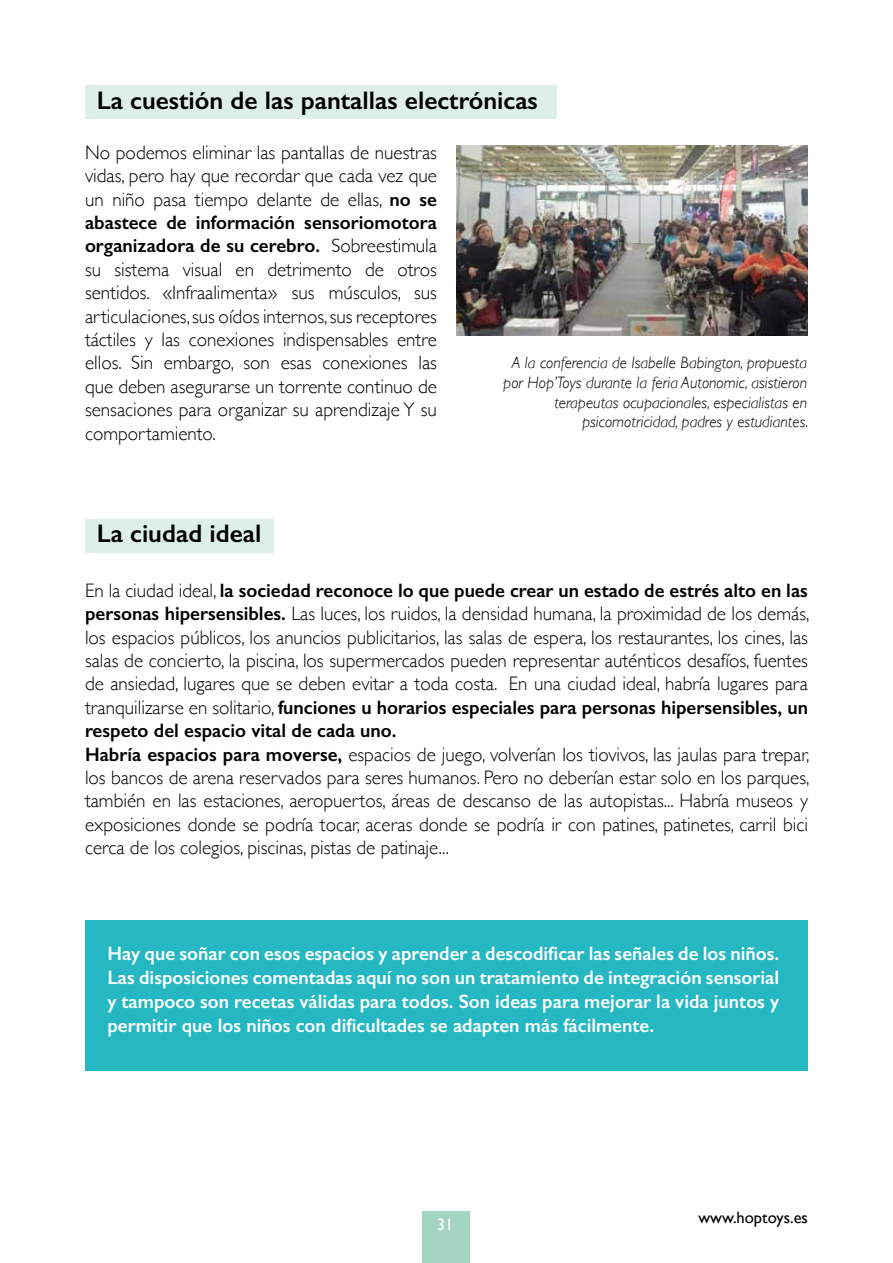
<style>
.page{position:relative;width:893px;height:1263px;background:#fff}
.page>*{position:absolute;margin:0;border:0;box-sizing:border-box;transform-origin:0 0}
.t1{font:600 25.5px "Gill Sans";color:#000}
.t2{font:300 19.5px/23.4px "Gill Sans";color:#000;text-align:justify}
.t3{font:600 19.5px/24px "Gill Sans";color:#fff;text-align:justify}
.t4{font:italic 300 16.5px/19.8px "Gill Sans";color:#000;text-align:right}
.t5{font:16.5px "Gill Sans";color:#000}
.t6{font:16.5px "Gill Sans";color:#fff}
.s1{font-weight:600}
</style>
<div class="page">
<div style="left:85px;top:85px;width:472px;height:34px;background:#deeee8"></div>
<div style="left:85px;top:519px;width:189px;height:33px;background:#deeee8"></div>
<img style="left:456px;top:145px;width:352px;height:191px">
<div style="left:85px;top:920px;width:723px;height:150px;background:#25b7c2"></div>
<div style="left:422px;top:1212px;width:47px;height:51px;background:#a3d4c0"></div>
<h1 class="t1" style="left:97px;top:84px;width:443px">La cuestión de las pantallas electrónicas</h1>
<p class="t2" style="left:85px;top:140px;width:353px">No podemos eliminar las pantallas de nuestras vidas, pero hay que recordar que cada vez que un niño pasa tiempo delante de ellas, <span class="s1">no se abastece de información sensoriomotora organizadora de su cerebro.</span> Sobreestimula su sistema visual en detrimento de otros sentidos. «Infraalimenta» sus músculos, sus articulaciones, sus oídos internos, sus receptores táctiles y las conexiones indispensables entre ellos. Sin embargo, son esas conexiones las que deben asegurarse un torrente continuo de sensaciones para organizar su aprendizaje Y su comportamiento.</p>
<h1 class="t1" style="left:97px;top:518px;width:166px">La ciudad ideal</h1>
<p class="t4" style="left:503px;top:353px;width:307px">A la conferencia de Isabelle Babington, propuesta por Hop’Toys durante la feria Autonomic, asistieron terapeutas ocupacionales, especialistas en psicomotricidad, padres y estudiantes.</p>
<p class="t2" style="left:85px;top:578px;width:726px;text-align:left">En la ciudad ideal, <span class="s1">la sociedad reconoce lo que puede crear un estado de estrés alto en las personas hipersensibles.</span> Las luces, los ruidos, la densidad humana, la proximidad de los demás, los espacios públicos, los anuncios publicitarios, las salas de espera, los restaurantes, los cines, las salas de concierto, la piscina, los supermercados pueden representar auténticos desafíos, fuentes de ansiedad, lugares que se deben evitar a toda costa. En una ciudad ideal, habría lugares para tranquilizarse en solitario, <span class="s1">funciones u horarios especiales para personas hipersensibles, un respeto del espacio vital de cada uno.<br>Habría espacios para moverse,</span> espacios de juego, volverían los tiovivos, las jaulas para trepar, los bancos de arena reservados para seres humanos. Pero no deberían estar solo en los parques, también en las estaciones, aeropuertos, áreas de descanso de las autopistas... Habría museos y exposiciones donde se podría tocar, aceras donde se podría ir con patines, patinetes, carril bici cerca de los colegios, piscinas, pistas de patinaje...</p>
<p class="t3" style="left:107px;top:941px;width:673px">Hay que soñar con esos espacios y aprender a descodificar las señales de los niños.<br>Las disposiciones comentadas aquí no son un tratamiento de integración sensorial y tampoco son recetas válidas para todos. Son ideas para mejorar la vida juntos y permitir que los niños con dificultades se adapten más fácilmente.</p>
<p class="t6" style="left:437px;top:1215px;width:18px">31</p>
<p class="t5" style="left:698px;top:1208px;width:111px">www.hoptoys.es</p>
</div>
